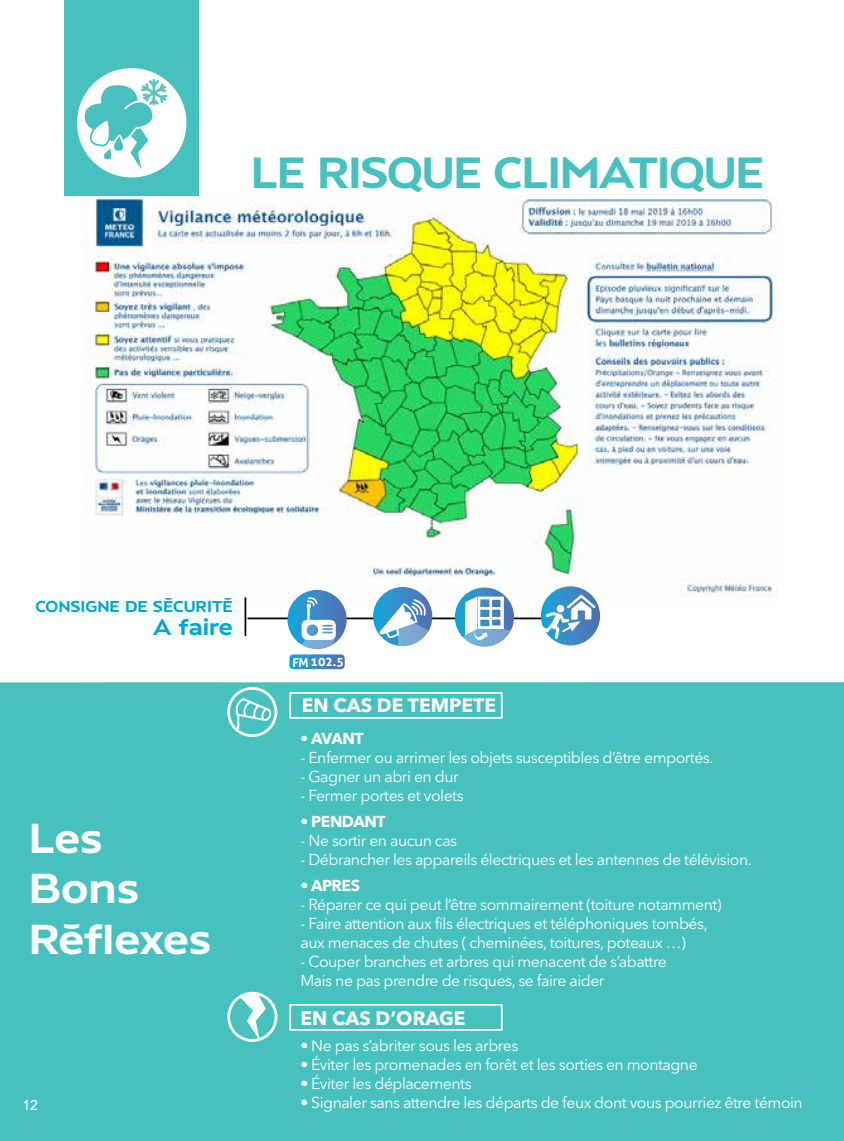
<style>
.page{position:relative;width:844px;height:1141px;background:#fff}
.page>*{position:absolute;margin:0;border:0;box-sizing:border-box;transform-origin:0 0}
.t1{font:43.75px "Pau Display";letter-spacing:-.03em;color:#46c1be}
.t2{font:42px/50.4px "Pau Display";color:#fff}
.t3{font:22.75px "Pau Display";color:#00a6db}
.t4{font:700 19.25px "Avenir Next LT Pro";color:#fff}
.t5{font:15.75px/18.9px "Avenir Next LT Pro";letter-spacing:-.03em;color:#fff}
.t6{font:700 15.75px "Avenir Next LT Pro";letter-spacing:-.03em;color:#fff}
.t7{font:15.75px "Pau Display";color:#00a6db}
.t8{font:14px "Arial";color:#fff}
.t9{font:700 12.42px "Aller";color:#fff}
</style>
<div class="page">
<img style="left:85px;top:195px;width:690px;height:409px">
<div style="left:0;top:682px;width:843px;height:459px;background:#46c1be"></div>
<div style="left:64px;top:0;width:135px;height:195px;background:#46c1be"></div>
<div style="left:77px;top:68px;width:109px;height:109px;background:#fff;border-radius:50%"></div>
<svg style="left:78px;top:78px;width:91px;height:100px"></svg>
<svg style="left:234px;top:699px;width:39px;height:32px"></svg>
<svg style="left:239px;top:993px;width:27px;height:47px"></svg>
<div style="left:227px;top:992px;width:50px;height:50px;border:3px solid #fffffd;border-radius:50%"></div>
<div style="left:227px;top:687px;width:50px;height:50px;border:3px solid #fffffd;border-radius:50%"></div>
<hr style="left:247px;top:618px;width:336px;height:1px;background:#000">
<hr style="left:244px;top:597px;width:2px;height:39px;background:#000">
<svg style="left:540px;top:586px;width:60px;height:59px"></svg>
<svg style="left:537px;top:593px;width:60px;height:48px"></svg>
<svg style="left:287px;top:590px;width:59px;height:59px"></svg>
<svg style="left:373px;top:587px;width:59px;height:59px"></svg>
<svg style="left:378px;top:598px;width:57px;height:49px"></svg>
<svg style="left:454px;top:587px;width:60px;height:60px"></svg>
<svg style="left:453px;top:595px;width:70px;height:52px"></svg>
<svg style="left:289px;top:597px;width:55px;height:72px"></svg>
<div style="left:289px;top:692px;width:213px;height:27px;border:2px solid #fff"></div>
<div style="left:289px;top:1004px;width:213px;height:27px;border:2px solid #fff"></div>
<h1 class="t1" style="left:251px;top:149px;width:514px">LE RISQUE CLIMATIQUE</h1>
<p class="t7" style="left:36px;top:598px;width:199px">CONSIGNE DE SÉCURITÉ</p>
<h3 class="t3" style="left:153px;top:615px;width:81px">A faire</h3>
<h2 class="t2" style="left:29px;top:813px;width:184px">Les<br>Bons<br>Réflexes</h2>
<p class="t8" style="left:22px;top:1096px;width:17px">12</p>
<p class="t9" style="left:292px;top:654px;width:53px">FM 102.5</p>
<p class="t4" style="left:302px;top:694px;width:196px">EN CAS DE TEMPETE</p>
<p class="t6" style="left:300px;top:729px;width:65px">• AVANT</p>
<p class="t5" style="left:300px;top:748px;width:414px">- Enfermer ou arrimer les objets susceptibles d’être emportés.</p>
<p class="t5" style="left:300px;top:767px;width:160px">- Gagner un abri en dur</p>
<p class="t5" style="left:300px;top:786px;width:165px">- Fermer portes et volets</p>
<p class="t6" style="left:300px;top:812px;width:87px">• PENDANT</p>
<p class="t5" style="left:300px;top:831px;width:158px">- Ne sortir en aucun cas</p>
<p class="t5" style="left:300px;top:850px;width:453px">- Débrancher les appareils électriques et les antennes de télévision.</p>
<p class="t6" style="left:300px;top:876px;width:61px">• APRES</p>
<p class="t5" style="left:300px;top:895px;width:422px">- Réparer ce qui peut l’être sommairement (toiture notamment)</p>
<p class="t5" style="left:300px;top:914px;width:409px">- Faire attention aux fils électriques et téléphoniques tombés, aux menaces de chutes ( cheminées, toitures, poteaux …)</p>
<p class="t5" style="left:300px;top:952px;width:368px">- Couper branches et arbres qui menacent de s’abattre<br>Mais ne pas prendre de risques, se faire aider</p>
<p class="t4" style="left:300px;top:1006px;width:167px">EN CAS D’ORAGE</p>
<p class="t5" style="left:300px;top:1036px;width:219px">• Ne pas s’abriter sous les arbres</p>
<p class="t5" style="left:300px;top:1055px;width:398px">• Éviter les promenades en forêt et les sorties en montagne</p>
<p class="t5" style="left:300px;top:1074px;width:173px">• Éviter les déplacements</p>
<p class="t5" style="left:300px;top:1093px;width:503px">• Signaler sans attendre les départs de feux dont vous pourriez être témoin</p>
</div>
